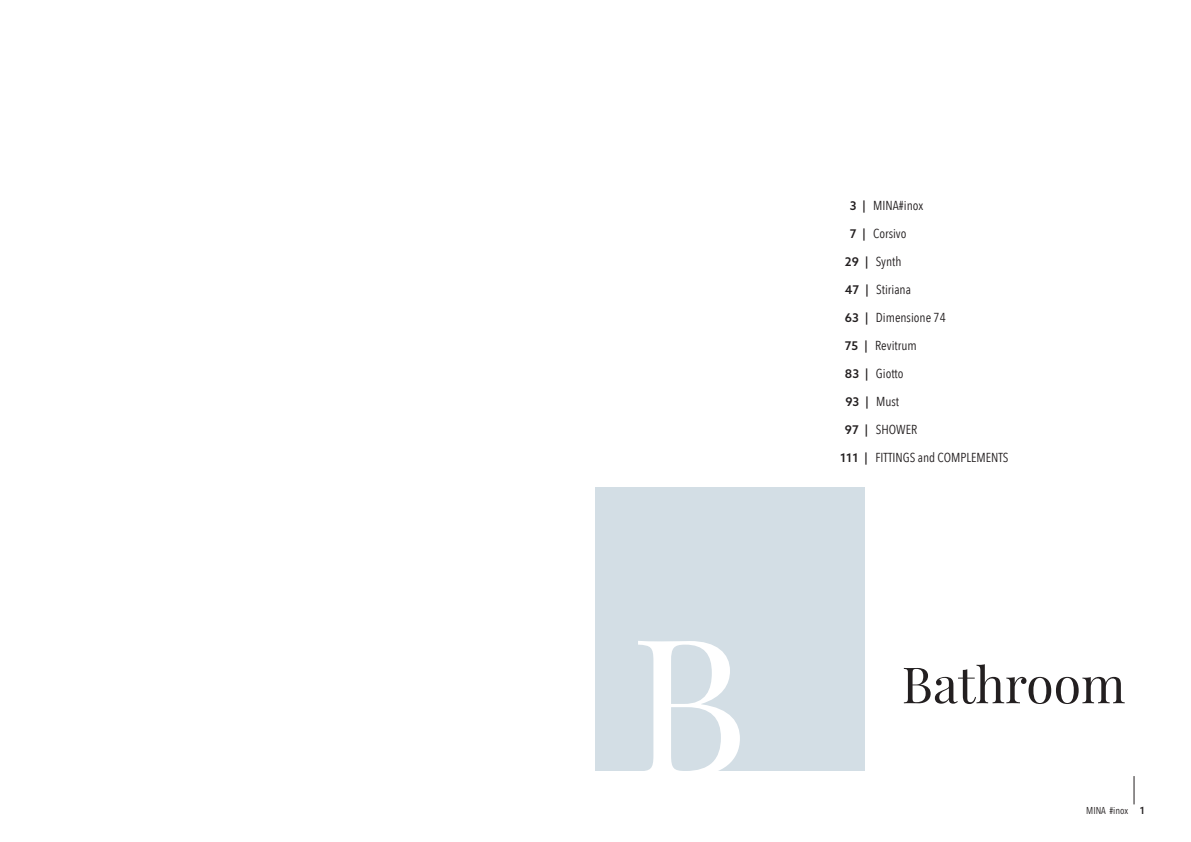
<style>
.page{position:relative;width:1191px;height:842px;background:#fff}
.page>*{position:absolute;margin:0;border:0;box-sizing:border-box;transform-origin:0 0}
.t1{font:190px "Playfair Display";color:#fff}
.t2{font:50px "Playfair Display";color:#231f20}
.t3{font:13px "Avenir Next Condensed";color:#231f20}
.t4{font:10px "Avenir Next Condensed";color:#231f20}
.s1{font-family:"Azo Sans";font-weight:500;font-size:12px}
.s2{font-family:"Azo Sans";font-weight:500}
</style>
<div class="page">
<svg style="left:1133px;top:776px;width:1px;height:28px"></svg>
<div style="left:595px;top:488px;width:270px;height:283px;background:#d3dee5"></div>
<h1 class="t1" style="left:630px;top:585px;width:120px">B</h1>
<p class="t3" style="left:849px;top:194px;width:75px"><span class="s1">3 |</span> MINA#inox</p>
<p class="t3" style="left:849px;top:222px;width:58px"><span class="s1">7 |</span> Corsivo</p>
<p class="t3" style="left:845px;top:250px;width:58px"><span class="s1">29 |</span> Synth</p>
<p class="t3" style="left:845px;top:278px;width:68px"><span class="s1">47 |</span> Stiriana</p>
<p class="t3" style="left:845px;top:306px;width:102px"><span class="s1">63 |</span> Dimensione 74</p>
<p class="t3" style="left:845px;top:334px;width:73px"><span class="s1">75 |</span> Revitrum</p>
<p class="t3" style="left:845px;top:362px;width:60px"><span class="s1">83 |</span> Giotto</p>
<p class="t3" style="left:845px;top:390px;width:55px"><span class="s1">93 |</span> Must</p>
<p class="t3" style="left:845px;top:418px;width:74px"><span class="s1">97 |</span> SHOWER</p>
<p class="t3" style="left:840px;top:446px;width:170px"><span class="s1">111 |</span> FITTINGS and COMPLEMENTS</p>
<h2 class="t2" style="left:901px;top:653px;width:225px">Bathroom</h2>
<p class="t4" style="left:1086px;top:802px;width:60px">MINA #inox <span class="s2">1</span></p>
</div>
